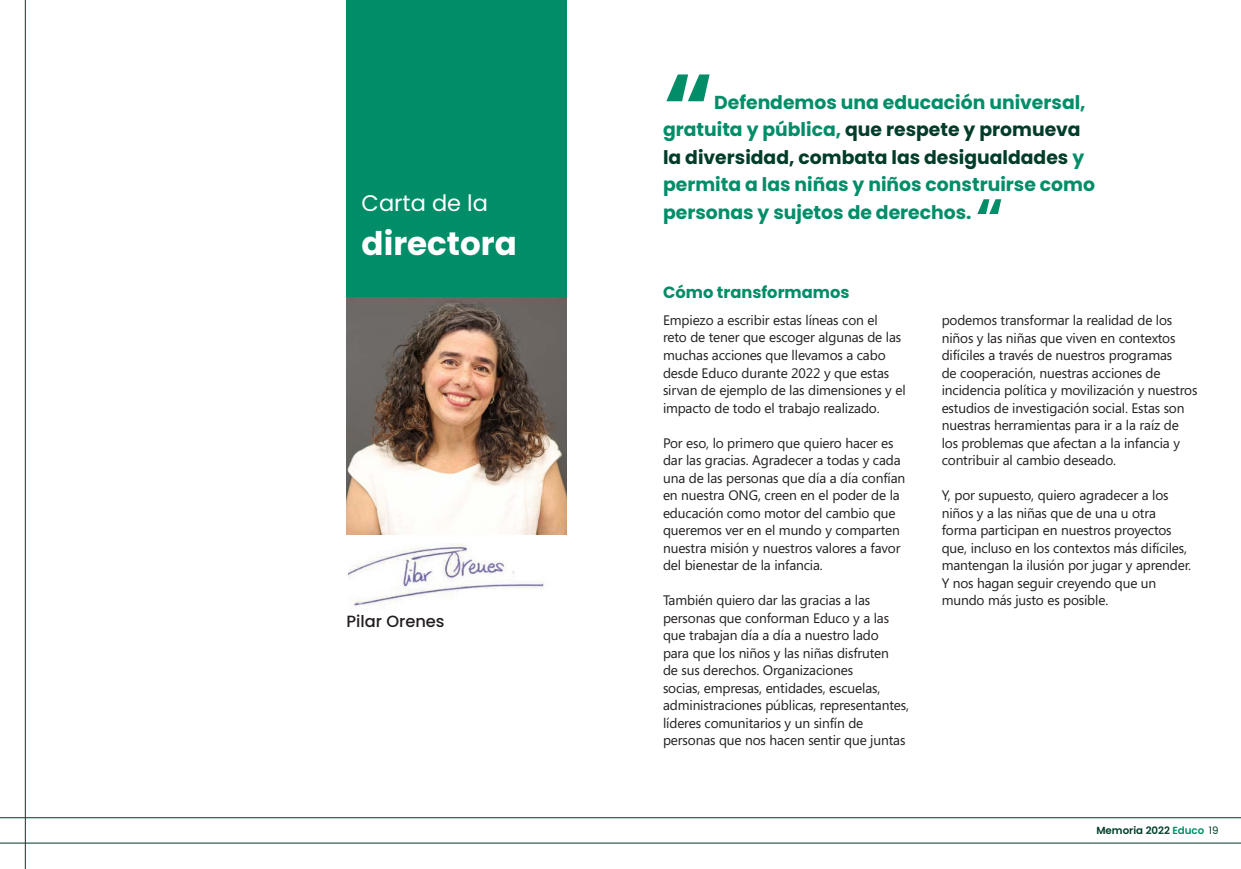
<style>
.page{position:relative;width:1241px;height:869px;background:#fff}
.page>*{position:absolute;margin:0;border:0;box-sizing:border-box;transform-origin:0 0}
.t1{font:600 106.25px "Poppins";color:#008d68}
.t2{font:600 58.75px "Poppins";color:#008d68}
.t3{font:700 32.5px "Poppins";color:#fff}
.t4{font:22.5px "Poppins";color:#fff}
.t5{font:700 18.75px/27.6px "Poppins";color:#008d68}
.t6{font:700 16.25px "Poppins";color:#008d68}
.t7{font:500 16.25px "Poppins";color:#231f20}
.t8{font:13.75px/17.5px "Segoe";letter-spacing:-.01em;color:#231f20}
.t9{font:600 10.25px "Poppins";color:#003c2a}
.s1{color:#003c2a}
.s2{color:#008d68}
.s3{font-weight:400}
</style>
<div class="page">
<img style="left:348px;top:543px;width:196px;height:65px">
<div style="left:346px;top:0;width:220px;height:300px;background:#008d68"></div>
<img style="left:346px;top:298px;width:220px;height:236px">
<hr style="left:0;top:842px;width:1240px;height:1px;background:#003c2a">
<hr style="left:0;top:817px;width:1240px;height:1px;background:#003c2a">
<hr style="left:25px;top:0;width:1px;height:868px;background:#003c2a">
<p class="t4" style="left:361px;top:190px;width:128px">Carta de la</p>
<p class="t3" style="left:361px;top:224px;width:157px">directora</p>
<p class="t7" style="left:346px;top:611px;width:99px">Pilar Orenes</p>
<p class="t1" style="left:663px;top:50px;width:52px">“</p>
<p class="t5" style="left:663px;top:88px;width:433px;text-indent:51px">Defendemos una educación universal, gratuita y pública, <span class="s1">que respete y promueva la diversidad, combata las desigualdades</span> y permita a las niñas y niños construirse como personas y sujetos de derechos.</p>
<p class="t2" style="left:975px;top:185px;width:30px">“</p>
<p class="t6" style="left:663px;top:283px;width:188px">Cómo transformamos</p>
<p class="t8" style="left:663px;top:311px;width:244px">Empiezo a escribir estas líneas con el<br>reto de tener que escoger algunas de las muchas acciones que llevamos a cabo desde Educo durante 2022 y que estas sirvan de ejemplo de las dimensiones y el impacto de todo el trabajo realizado.</p>
<p class="t8" style="left:663px;top:433px;width:244px">Por eso, lo primero que quiero hacer es dar las gracias. Agradecer a todas y cada una de las personas que día a día confían en nuestra ONG, creen en el poder de la educación como motor del cambio que queremos ver en el mundo y comparten nuestra misión y nuestros valores a favor del bienestar de la infancia.</p>
<p class="t8" style="left:663px;top:591px;width:247px">También quiero dar las gracias a las personas que conforman Educo y a las que trabajan día a día a nuestro lado<br>para que los niños y las niñas disfruten<br>de sus derechos. Organizaciones<br>socias, empresas, entidades, escuelas, administraciones públicas, representantes, líderes comunitarios y un sinfín de personas que nos hacen sentir que juntas</p>
<p class="t8" style="left:941px;top:311px;width:257px">podemos transformar la realidad de los niños y las niñas que viven en contextos difíciles a través de nuestros programas<br>de cooperación, nuestras acciones de incidencia política y movilización y nuestros estudios de investigación social. Estas son nuestras herramientas para ir a la raíz de los problemas que afectan a la infancia y contribuir al cambio deseado.</p>
<p class="t8" style="left:941px;top:486px;width:251px">Y, por supuesto, quiero agradecer a los niños y a las niñas que de una u otra forma participan en nuestros proyectos que, incluso en los contextos más difíciles, mantengan la ilusión por jugar y aprender.<br>Y nos hagan seguir creyendo que un mundo más justo es posible.</p>
<p class="t9" style="left:1096px;top:824px;width:124px">Memoria 2022 <span class="s2">Educo</span> <span class="s3">19</span></p>
</div>
